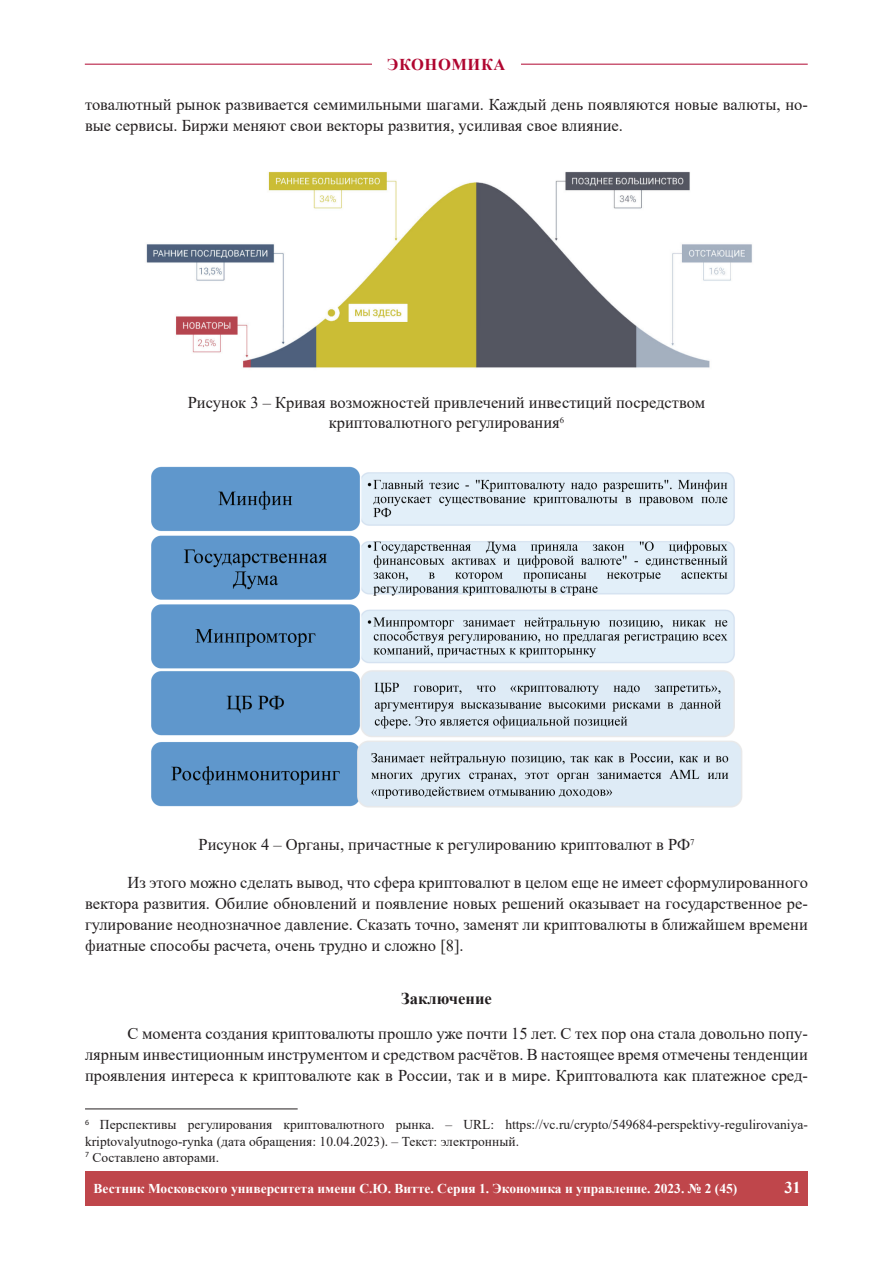
<style>
.page{position:relative;width:893px;height:1263px;background:#fff}
.page>*{position:absolute;margin:0;border:0;box-sizing:border-box;transform-origin:0 0}
.t1{font:16.5px/21px "Times New Roman";color:#231f20;text-align:justify}
.t2{font:700 16.5px "Times New Roman";color:#231f20}
.t3{font:700 16.5px "Times New Roman";letter-spacing:.035em;color:#b00630}
.t4{font:700 16.5px "Times New Roman";color:#fff}
.t5{font:13.5px/16.2px "Times New Roman";color:#231f20}
.t6{font:700 13.5px "Times New Roman";color:#fff}
</style>
<div class="page">
<hr style="left:85px;top:64px;width:723px;height:1px;background:#b00630">
<div style="left:372px;top:58px;width:149px;height:12px;background:#fff"></div>
<div style="left:85px;top:1171px;width:723px;height:34px;background:#bf464b"></div>
<img style="left:146px;top:171px;width:606px;height:197px">
<img style="left:151px;top:466px;width:591px;height:342px">
<hr style="left:85px;top:1108px;width:213px;height:1px;background:#231f20">
<p class="t3" style="left:387px;top:52px;width:120px">ЭКОНОМИКА</p>
<p class="t1" style="left:85px;top:94px;width:724px">товалютный рынок развивается семимильными шагами. Каждый день появляются новые валюты, но&shy;вые сервисы. Биржи меняют свои векторы развития, усиливая свое влияние.</p>
<p class="t1" style="left:188px;top:392px;width:519px;line-height:19.8px;text-align:center">Рисунок 3 – Кривая возможностей привлечений инвестиций посредством криптовалютного регулирования<sup>6</sup></p>
<p class="t1" style="left:199px;top:833px;width:497px">Рисунок 4 – Органы, причастные к регулированию криптовалют в РФ<sup>7</sup></p>
<p class="t1" style="left:85px;top:871px;width:724px;text-indent:43px">Из этого можно сделать вывод, что сфера криптовалют в целом еще не имеет сформулированного вектора развития. Обилие обновлений и появление новых решений оказывает на государственное ре&shy;гулирование неоднозначное давление. Сказать точно, заменят ли криптовалюты в ближайшем времени фиатные способы расчета, очень трудно и сложно [8].</p>
<p class="t2" style="left:401px;top:986px;width:92px">Заключение</p>
<p class="t1" style="left:85px;top:1023px;width:724px;text-indent:43px">С момента создания криптовалюты прошло уже почти 15 лет. С тех пор она стала довольно попу&shy;лярным инвестиционным инструментом и средством расчётов. В настоящее время отмечены тенденции проявления интереса к криптовалюте как в России, так и в мире. Криптовалюта как платежное сред-</p>
<p class="t5" style="left:85px;top:1116px;width:724px"><sup>6</sup> Перспективы регулирования криптовалютного рынка. – URL: https://vc.ru/crypto/549684-perspektivy-regulirovaniya&shy;kriptovalyutnogo-rynka (дата обращения: 10.04.2023). – Текст: электронный.<br><sup>7</sup> Составлено авторами.</p>
<p class="t6" style="left:94px;top:1179px;width:645px">Вестник Московского университета имени С.Ю. Витте. Серия 1. Экономика и управление. 2023. № 2 (45)</p>
<p class="t4" style="left:784px;top:1175px;width:18px">31</p>
</div>
